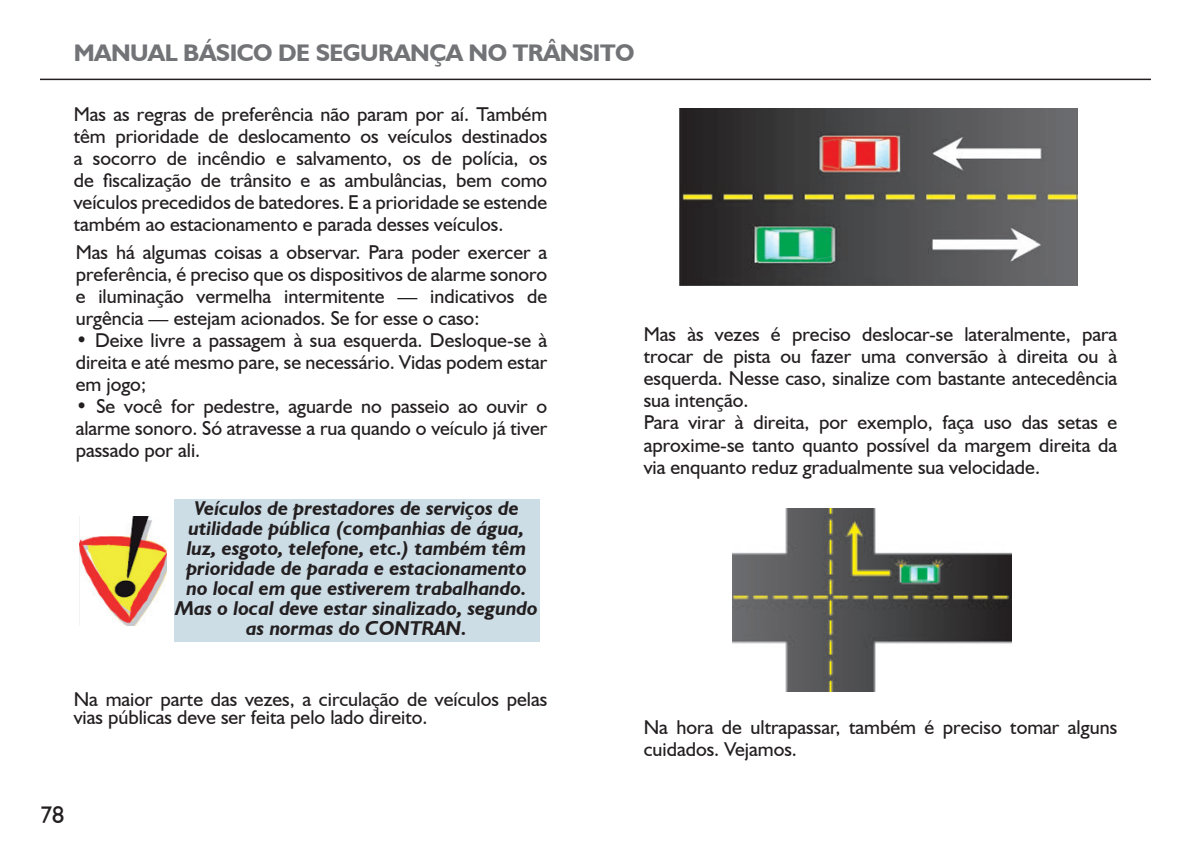
<style>
.page{position:relative;width:1191px;height:851px;background:#fff}
.page>*{position:absolute;margin:0;border:0;box-sizing:border-box;transform-origin:0 0}
.t1{font:700 24px "Humanist 521 BT";letter-spacing:-.02em;color:#727376}
.t2{font:24px "Humanist 521 BT";color:#231f20}
.t3{font:20px/22px "Humanist 521 BT";color:#231f20;text-align:justify}
.t4{font:italic 700 20px/20px "Humanist 521 BT";color:#231f20;text-align:center}
</style>
<div class="page">
<hr style="left:40px;top:79px;width:1111px;height:1px;background:#231f20">
<div style="left:173px;top:499px;width:366px;height:143px;background:#cddde6"></div>
<img style="left:679px;top:108px;width:398px;height:177px">
<img style="left:732px;top:508px;width:279px;height:183px">
<img style="left:80px;top:516px;width:87px;height:109px">
<p class="t1" style="left:74px;top:38px;width:562px">MANUAL BÁSICO DE SEGURANÇA NO TRÂNSITO</p>
<p class="t3" style="left:74px;top:103px;width:475px">Mas as regras de preferência não param por aí. Também têm prioridade de deslocamento os veículos destinados a socorro de incêndio e salvamento, os de polícia, os de fiscalização de trânsito e as ambulâncias, bem como veículos precedidos de batedores. E a prioridade se estende também ao estacionamento e parada desses veículos.</p>
<p class="t3" style="left:76px;top:241px;width:473px">Mas há algumas coisas a observar. Para poder exercer a preferência, é preciso que os dispositivos de alarme sonoro e iluminação vermelha intermitente — indicativos de urgência — estejam acionados. Se for esse o caso:</p>
<p class="t3" style="left:76px;top:329px;width:473px">• Deixe livre a passagem à sua esquerda. Desloque-se à direita e até mesmo pare, se necessário. Vidas podem estar em jogo;</p>
<p class="t3" style="left:76px;top:395px;width:473px">• Se você for pedestre, aguarde no passeio ao ouvir o alarme sonoro. Só atravesse a rua quando o veículo já tiver passado por ali.</p>
<p class="t4" style="left:175px;top:497px;width:364px">Veículos de prestadores de serviços de utilidade pública (companhias de água, luz, esgoto, telefone, etc.) também têm prioridade de parada e estacionamento no local em que estiverem trabalhando.<br>Mas o local deve estar sinalizado, segundo as normas do CONTRAN.</p>
<p class="t3" style="left:643px;top:323px;width:475px">Mas às vezes é preciso deslocar-se lateralmente, para trocar de pista ou fazer uma conversão à direita ou à esquerda. Nesse caso, sinalize com bastante antecedência sua intenção.</p>
<p class="t3" style="left:643px;top:411px;width:475px">Para virar à direita, por exemplo, faça uso das setas e aproxime-se tanto quanto possível da margem direita da via enquanto reduz gradualmente sua velocidade.</p>
<p class="t3" style="left:74px;top:689px;width:475px;line-height:18px">Na maior parte das vezes, a circulação de veículos pelas vias públicas deve ser feita pelo lado direito.</p>
<p class="t2" style="left:40px;top:799px;width:26px">78</p>
<p class="t3" style="left:643px;top:715px;width:475px">Na hora de ultrapassar, também é preciso tomar alguns cuidados. Vejamos.</p>
</div>
